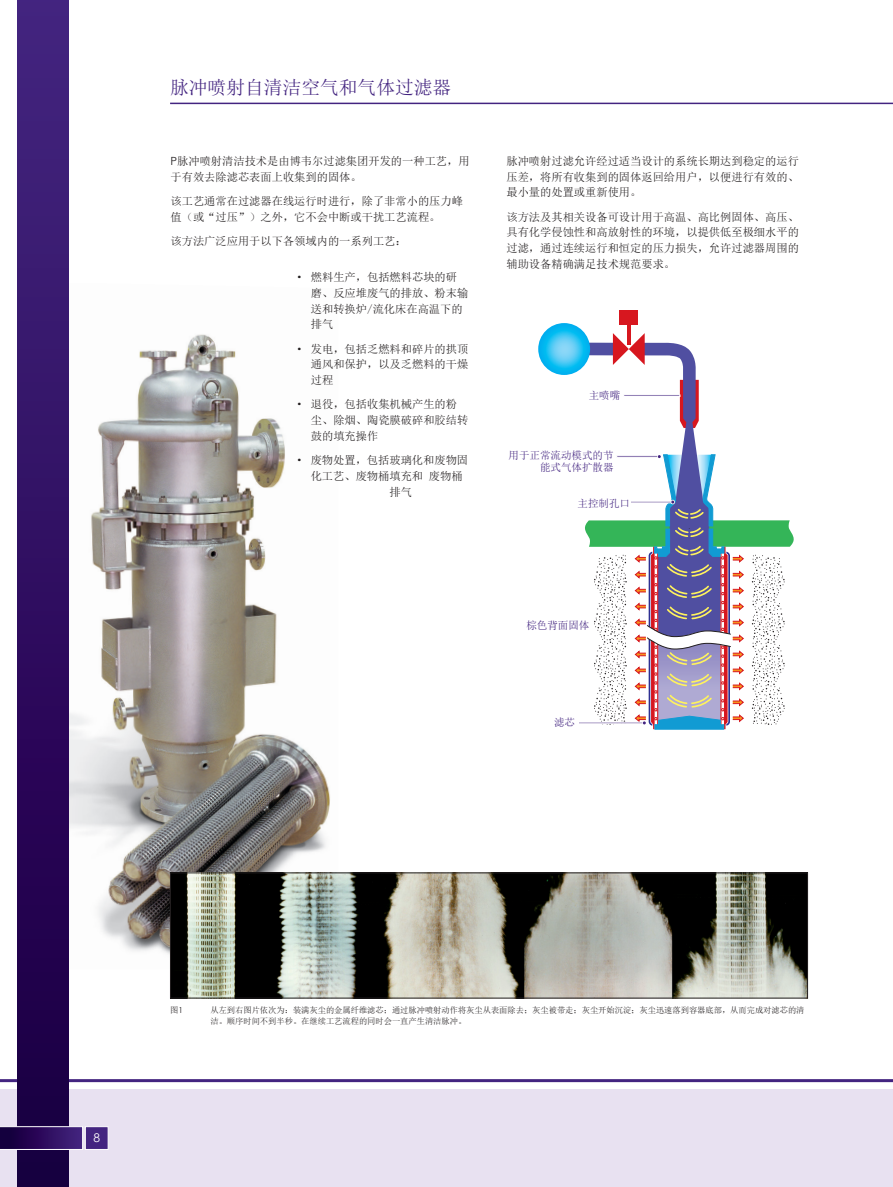
<style>
.page{position:relative;width:893px;height:1187px;background:#fff}
.page>*{position:absolute;margin:0;border:0;box-sizing:border-box;transform-origin:0 0}
.Title_Header{font:18.75px "Sim Sun";color:#432480}
.t1{font:12px "Century Gothic";color:#fff}
.Body_Text{font:11.25px/15.8px "Sim Sun";color:#231f20}
.Body_Text-2{font:10.5px/12px "Sim Sun";color:#432480;text-align:right}
.Figure_Text{font:8.25px/10.9px "Sim Sun";color:#231f20}
.s1{font-family:"Century Gothic"}
</style>
<div class="page">
<img style="left:68px;top:283px;width:262px;height:686px">
<div style="left:0;top:1089px;width:893px;height:97px;background:#e8e1f1"></div>
<hr style="left:0;top:1078px;width:893px;height:3px;background:#432480">
<div style="left:17px;top:0;width:51px;height:1186px;background:linear-gradient(to bottom,#442480,#190040)"></div>
<svg style="left:0;top:1125px;width:109px;height:25px;background:#4c3277"></svg>
<hr style="left:170px;top:103px;width:723px;height:1px;background:#432480">
<img style="left:172px;top:874px;width:634px;height:122px">
<div style="left:170px;top:872px;width:638px;height:126px;border:1px solid #231f20"></div>
<div style="left:619px;top:311px;width:19px;height:14px;background:#d7171f"></div>
<hr style="left:627px;top:323px;width:3px;height:21px;background:#d7171f">
<svg style="left:538px;top:323px;width:52px;height:52px;background:#2dc1f2"></svg>
<div style="left:578px;top:721px;width:66px;height:3px;background:#432480;border:1px solid #fff"></div>
<svg style="left:584px;top:333px;width:210px;height:396px"></svg>
<p class="Title_Header" style="left:170px;top:78px;width:283px">脉冲喷射自清洁空气和气体过滤器</p>
<p class="Body_Text" style="left:171px;top:153px;width:301px"><span class="s1">P</span>脉冲喷射清洁技术是由博韦尔过滤集团开发的一种工艺，用于有效去除滤芯表面上收集到的固体。</p>
<p class="Body_Text" style="left:171px;top:193px;width:294px">该工艺通常在过滤器在线运行时进行，除了非常小的压力峰值（或“过压”）之外，它不会中断或干扰工艺流程。</p>
<p class="Body_Text" style="left:171px;top:233px;width:238px">该方法广泛应用于以下各领域内的一系列工艺：</p>
<p class="Body_Text" style="left:311px;top:269px;width:159px;text-indent:-17px">· 燃料生产，包括燃料芯块的研磨、反应堆废气的排放、粉末输送和转换炉/流化床在高温下的排气</p>
<p class="Body_Text" style="left:311px;top:340px;width:159px;text-align:justify;text-indent:-17px">· 发电，包括乏燃料和碎片的拱顶通风和保护，以及乏燃料的干燥过程</p>
<p class="Body_Text" style="left:311px;top:396px;width:159px;text-indent:-17px">· 退役，包括收集机械产生的粉尘、除烟、陶瓷膜破碎和胶结转鼓的填充操作</p>
<p class="Body_Text" style="left:294px;top:452px;width:176px">· 废物处置，包括玻璃化和废物固</p>
<p class="Body_Text" style="left:311px;top:468px;width:153px">化工艺、废物桶填充和 废物桶</p>
<p class="Body_Text" style="left:389px;top:483px;width:24px">排气</p>
<p class="Body_Text" style="left:506px;top:153px;width:294px;text-align:justify">脉冲喷射过滤允许经过适当设计的系统长期达到稳定的运行压差，将所有收集到的固体返回给用户，以便进行有效的、最小量的处置或重新使用。</p>
<p class="Body_Text" style="left:506px;top:209px;width:294px;text-align:justify">该方法及其相关设备可设计用于高温、高比例固体、高压、具有化学侵蚀性和高放射性的环境，以提供低至极细水平的过滤，通过连续运行和恒定的压力损失，允许过滤器周围的辅助设备精确满足技术规范要求。</p>
<p class="Body_Text-2" style="left:589px;top:389px;width:33px">主喷嘴</p>
<p class="Body_Text-2" style="left:509px;top:449px;width:106px">用于正常流动模式的节能式气体扩散器</p>
<p class="Body_Text-2" style="left:578px;top:497px;width:54px">主控制孔口</p>
<p class="Body_Text-2" style="left:526px;top:619px;width:64px">棕色背面固体</p>
<p class="Body_Text-2" style="left:554px;top:716px;width:22px">滤芯</p>
<p class="t1" style="left:93px;top:1129px;width:8px">8</p>
<p class="Figure_Text" style="left:170px;top:1004px;width:14px">图<span class="s1">1</span></p>
<p class="Figure_Text" style="left:210px;top:1004px;width:596px">从左到右图片依次为：装满灰尘的金属纤维滤芯；通过脉冲喷射动作将灰尘从表面除去；灰尘被带走；灰尘开始沉淀；灰尘迅速落到容器底部，从而完成对滤芯的清洁。顺序时间不到半秒。在继续工艺流程的同时会一直产生清洁脉冲。</p>
</div>
